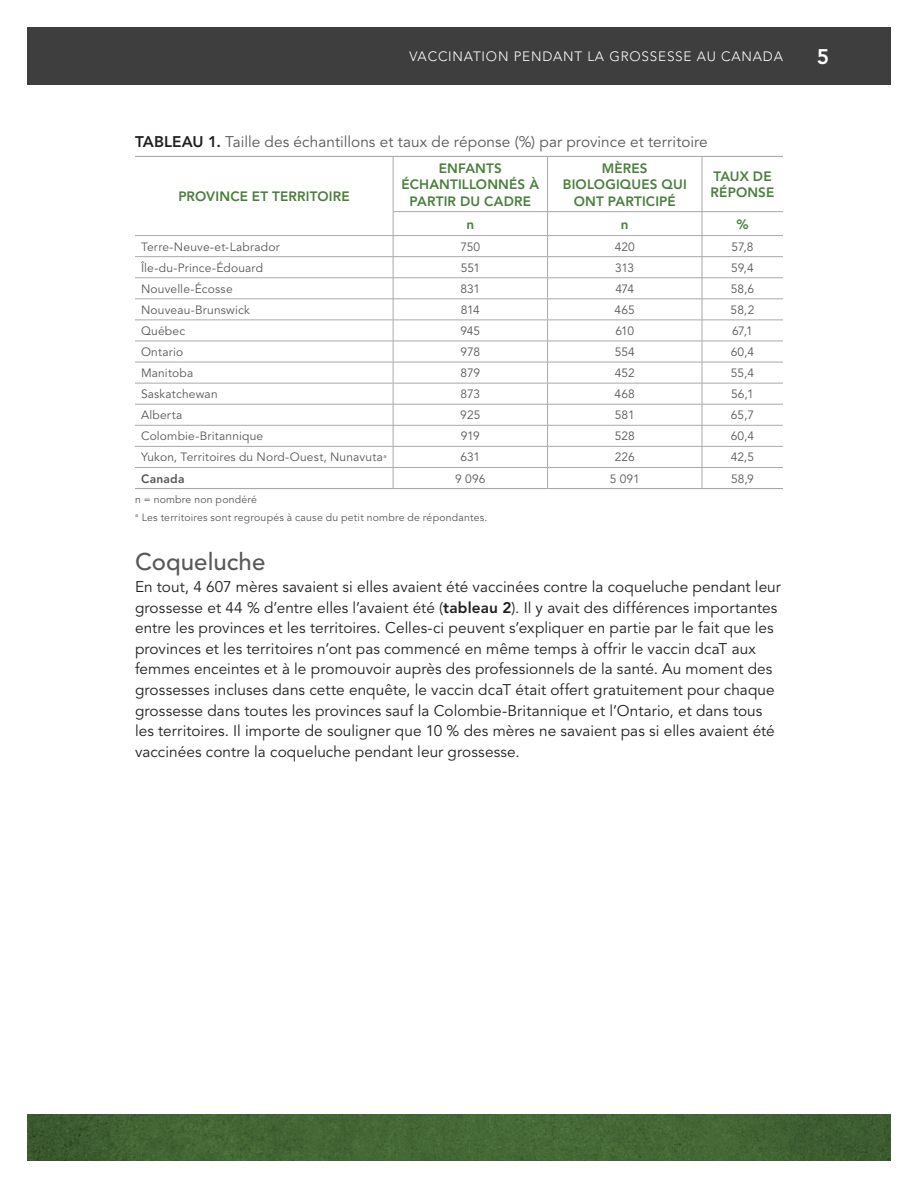
<style>
.page{position:relative;width:918px;height:1188px;background:#fff}
.page>*{position:absolute;margin:0;border:0;box-sizing:border-box;transform-origin:0 0}
.Heading_2_-_Lowercas{font:500 24px "Avenir LT Std";letter-spacing:.005em;color:#57585a}
.t1{font:800 21px "Avenir LT Std";color:#fff}
.Body{font:15.3px/20.7px "Avenir LT Std";letter-spacing:.005em;color:#231f20}
.Table_Title{font:15.3px "Avenir LT Std";color:#57585a}
.Header_Row{font:800 13.5px/16.5px "Avenir LT Std";letter-spacing:.01em;color:#49803b;text-align:center}
.t2{font:300 13.5px "Avenir LT Std";letter-spacing:.06em;color:#fff}
.Main_Body{font:12px "Avenir LT Std";letter-spacing:.015em;color:#57585a}
.Main_Body-2{font:800 12px "Avenir LT Std";letter-spacing:.02em;color:#57585a}
.Source_Last{font:10.5px "Avenir LT Std";letter-spacing:.02em;color:#57585a}
.Source{font:10.5px "Avenir LT Std";letter-spacing:.02em;color:#57585a}
.s1{font-weight:800;color:#231f20}
.s2{font-weight:800}
</style>
<div class="page">
<svg style="left:27px;top:1115px;width:864px;height:46px;background:#426433"></svg>
<div style="left:783px;top:27px;width:108px;height:57px;background:#3e3e3f"></div>
<div style="left:27px;top:27px;width:756px;height:57px;background:#3e3e3f"></div>
<hr style="left:135px;top:156px;width:258px;height:1px;background:#a8a9ad">
<hr style="left:393px;top:156px;width:155px;height:1px;background:#a8a9ad">
<hr style="left:548px;top:156px;width:154px;height:1px;background:#a8a9ad">
<hr style="left:702px;top:156px;width:81px;height:1px;background:#a8a9ad">
<hr style="left:393px;top:157px;width:1px;height:54px;background:#a8a9ad">
<hr style="left:547px;top:157px;width:1px;height:54px;background:#a8a9ad">
<hr style="left:702px;top:157px;width:1px;height:54px;background:#a8a9ad">
<hr style="left:393px;top:211px;width:155px;height:1px;background:#a8a9ad">
<hr style="left:548px;top:211px;width:154px;height:1px;background:#a8a9ad">
<hr style="left:702px;top:211px;width:81px;height:1px;background:#a8a9ad">
<hr style="left:135px;top:277px;width:258px;height:1px;background:#a8a9ad">
<hr style="left:393px;top:277px;width:155px;height:1px;background:#a8a9ad">
<hr style="left:548px;top:277px;width:154px;height:1px;background:#a8a9ad">
<hr style="left:702px;top:277px;width:81px;height:1px;background:#a8a9ad">
<hr style="left:135px;top:299px;width:258px;height:1px;background:#a8a9ad">
<hr style="left:393px;top:299px;width:155px;height:1px;background:#a8a9ad">
<hr style="left:548px;top:299px;width:154px;height:1px;background:#a8a9ad">
<hr style="left:702px;top:299px;width:81px;height:1px;background:#a8a9ad">
<hr style="left:135px;top:320px;width:258px;height:1px;background:#a8a9ad">
<hr style="left:393px;top:320px;width:155px;height:1px;background:#a8a9ad">
<hr style="left:548px;top:320px;width:154px;height:1px;background:#a8a9ad">
<hr style="left:702px;top:320px;width:81px;height:1px;background:#a8a9ad">
<hr style="left:135px;top:341px;width:258px;height:1px;background:#a8a9ad">
<hr style="left:393px;top:341px;width:155px;height:1px;background:#a8a9ad">
<hr style="left:548px;top:341px;width:154px;height:1px;background:#a8a9ad">
<hr style="left:702px;top:341px;width:81px;height:1px;background:#a8a9ad">
<hr style="left:135px;top:362px;width:258px;height:1px;background:#a8a9ad">
<hr style="left:393px;top:362px;width:155px;height:1px;background:#a8a9ad">
<hr style="left:548px;top:362px;width:154px;height:1px;background:#a8a9ad">
<hr style="left:702px;top:362px;width:81px;height:1px;background:#a8a9ad">
<hr style="left:135px;top:383px;width:258px;height:1px;background:#a8a9ad">
<hr style="left:393px;top:383px;width:155px;height:1px;background:#a8a9ad">
<hr style="left:548px;top:383px;width:154px;height:1px;background:#a8a9ad">
<hr style="left:702px;top:383px;width:81px;height:1px;background:#a8a9ad">
<hr style="left:135px;top:404px;width:258px;height:1px;background:#a8a9ad">
<hr style="left:393px;top:404px;width:155px;height:1px;background:#a8a9ad">
<hr style="left:548px;top:404px;width:154px;height:1px;background:#a8a9ad">
<hr style="left:702px;top:404px;width:81px;height:1px;background:#a8a9ad">
<hr style="left:135px;top:425px;width:258px;height:1px;background:#a8a9ad">
<hr style="left:393px;top:425px;width:155px;height:1px;background:#a8a9ad">
<hr style="left:548px;top:425px;width:154px;height:1px;background:#a8a9ad">
<hr style="left:702px;top:425px;width:81px;height:1px;background:#a8a9ad">
<hr style="left:135px;top:446px;width:258px;height:1px;background:#a8a9ad">
<hr style="left:393px;top:446px;width:155px;height:1px;background:#a8a9ad">
<hr style="left:548px;top:446px;width:154px;height:1px;background:#a8a9ad">
<hr style="left:702px;top:446px;width:81px;height:1px;background:#a8a9ad">
<hr style="left:135px;top:467px;width:258px;height:1px;background:#a8a9ad">
<hr style="left:393px;top:467px;width:155px;height:1px;background:#a8a9ad">
<hr style="left:548px;top:467px;width:154px;height:1px;background:#a8a9ad">
<hr style="left:702px;top:467px;width:81px;height:1px;background:#a8a9ad">
<hr style="left:135px;top:235px;width:258px;height:1px;background:#a8a9ad">
<hr style="left:393px;top:235px;width:155px;height:1px;background:#a8a9ad">
<svg style="left:393px;top:212px;width:1px;height:276px"></svg>
<hr style="left:548px;top:235px;width:154px;height:1px;background:#a8a9ad">
<svg style="left:547px;top:212px;width:1px;height:276px"></svg>
<hr style="left:702px;top:235px;width:81px;height:1px;background:#a8a9ad">
<svg style="left:702px;top:212px;width:1px;height:276px"></svg>
<hr style="left:135px;top:256px;width:258px;height:1px;background:#a8a9ad">
<hr style="left:393px;top:256px;width:155px;height:1px;background:#a8a9ad">
<hr style="left:548px;top:256px;width:154px;height:1px;background:#a8a9ad">
<hr style="left:702px;top:256px;width:81px;height:1px;background:#a8a9ad">
<hr style="left:135px;top:488px;width:258px;height:1px;background:#a8a9ad">
<hr style="left:393px;top:488px;width:155px;height:1px;background:#a8a9ad">
<hr style="left:548px;top:488px;width:154px;height:1px;background:#a8a9ad">
<hr style="left:702px;top:488px;width:81px;height:1px;background:#a8a9ad">
<p class="t2" style="left:410px;top:48px;width:375px">VACCINATION PENDANT LA GROSSESSE AU CANADA</p>
<h2 class="t1" style="left:817px;top:44px;width:14px">5</h2>
<p class="Table_Title" style="left:135px;top:133px;width:574px"><span class="s1">TABLEAU 1.</span> Taille des échantillons et taux de réponse (%) par province et territoire</p>
<p class="Header_Row" style="left:178px;top:188px;width:173px">PROVINCE ET TERRITOIRE</p>
<p class="Header_Row" style="left:402px;top:160px;width:139px">ENFANTS<br>ÉCHANTILLONNÉS À<br>PARTIR DU CADRE</p>
<p class="Header_Row" style="left:563px;top:160px;width:125px">MÈRES<br>BIOLOGIQUES QUI<br>ONT PARTICIPÉ</p>
<p class="Header_Row" style="left:711px;top:168px;width:65px;text-align:left">TAUX DE<br>RÉPONSE</p>
<p class="Header_Row" style="left:466px;top:216px;width:9px">n</p>
<p class="Header_Row" style="left:621px;top:216px;width:9px">n</p>
<p class="Header_Row" style="left:736px;top:216px;width:14px">%</p>
<p class="Main_Body" style="left:141px;top:240px;width:140px">Terre-Neuve-et-Labrador</p>
<p class="Main_Body" style="left:460px;top:240px;width:21px">750</p>
<p class="Main_Body" style="left:615px;top:240px;width:22px">420</p>
<p class="Main_Body" style="left:731px;top:240px;width:24px">57,8</p>
<p class="Main_Body" style="left:141px;top:261px;width:124px">Île-du-Prince-Édouard</p>
<p class="Main_Body" style="left:461px;top:261px;width:21px">551</p>
<p class="Main_Body" style="left:615px;top:261px;width:21px">313</p>
<p class="Main_Body" style="left:731px;top:261px;width:24px">59,4</p>
<p class="Main_Body" style="left:141px;top:282px;width:93px">Nouvelle-Écosse</p>
<p class="Main_Body" style="left:460px;top:282px;width:21px">831</p>
<p class="Main_Body" style="left:615px;top:282px;width:20px">474</p>
<p class="Main_Body" style="left:731px;top:282px;width:25px">58,6</p>
<p class="Main_Body" style="left:141px;top:303px;width:110px">Nouveau-Brunswick</p>
<p class="Main_Body" style="left:461px;top:303px;width:21px">814</p>
<p class="Main_Body" style="left:615px;top:303px;width:22px">465</p>
<p class="Main_Body" style="left:731px;top:303px;width:25px">58,2</p>
<p class="Main_Body" style="left:141px;top:324px;width:46px">Québec</p>
<p class="Main_Body" style="left:460px;top:324px;width:21px">945</p>
<p class="Main_Body" style="left:615px;top:324px;width:20px">610</p>
<p class="Main_Body" style="left:732px;top:324px;width:22px">67,1</p>
<p class="Main_Body" style="left:141px;top:345px;width:44px">Ontario</p>
<p class="Main_Body" style="left:460px;top:345px;width:21px">978</p>
<p class="Main_Body" style="left:615px;top:345px;width:22px">554</p>
<p class="Main_Body" style="left:731px;top:345px;width:25px">60,4</p>
<p class="Main_Body" style="left:141px;top:366px;width:54px">Manitoba</p>
<p class="Main_Body" style="left:460px;top:366px;width:21px">879</p>
<p class="Main_Body" style="left:615px;top:366px;width:22px">452</p>
<p class="Main_Body" style="left:731px;top:366px;width:25px">55,4</p>
<p class="Main_Body" style="left:141px;top:387px;width:78px">Saskatchewan</p>
<p class="Main_Body" style="left:460px;top:387px;width:21px">873</p>
<p class="Main_Body" style="left:615px;top:387px;width:22px">468</p>
<p class="Main_Body" style="left:731px;top:387px;width:24px">56,1</p>
<p class="Main_Body" style="left:141px;top:408px;width:43px">Alberta</p>
<p class="Main_Body" style="left:460px;top:408px;width:22px">925</p>
<p class="Main_Body" style="left:615px;top:408px;width:21px">581</p>
<p class="Main_Body" style="left:731px;top:408px;width:25px">65,7</p>
<p class="Main_Body" style="left:141px;top:429px;width:124px">Colombie-Britannique</p>
<p class="Main_Body" style="left:461px;top:429px;width:21px">919</p>
<p class="Main_Body" style="left:615px;top:429px;width:21px">528</p>
<p class="Main_Body" style="left:731px;top:429px;width:25px">60,4</p>
<p class="Main_Body" style="left:141px;top:450px;width:247px">Yukon, Territoires du Nord-Ouest, Nunavuta<sup>a</sup></p>
<p class="Main_Body" style="left:460px;top:450px;width:21px">631</p>
<p class="Main_Body" style="left:615px;top:450px;width:22px">226</p>
<p class="Main_Body" style="left:731px;top:450px;width:25px">42,5</p>
<p class="Main_Body-2" style="left:141px;top:471px;width:45px">Canada</p>
<p class="Main_Body" style="left:455px;top:472px;width:32px">9 096</p>
<p class="Main_Body" style="left:610px;top:472px;width:32px">5 091</p>
<p class="Main_Body" style="left:731px;top:472px;width:24px">58,9</p>
<p class="Source" style="left:135px;top:494px;width:124px">n = nombre non pondéré</p>
<p class="Source_Last" style="left:135px;top:511px;width:354px"><sup>a</sup> Les territoires sont regroupés à cause du petit nombre de répondantes.</p>
<h2 class="Heading_2_-_Lowercas" style="left:135px;top:547px;width:132px">Coqueluche</h2>
<p class="Body" style="left:135px;top:577px;width:648px">En tout, 4 607 mères savaient si elles avaient été vaccinées contre la coqueluche pendant leur grossesse et 44 % d’entre elles l’avaient été (<span class="s2">tableau 2</span>). Il y avait des différences importantes entre les provinces et les territoires. Celles-ci peuvent s’expliquer en partie par le fait que les provinces et les territoires n’ont pas commencé en même temps à offrir le vaccin dcaT aux femmes enceintes et à le promouvoir auprès des professionnels de la santé. Au moment des grossesses incluses dans cette enquête, le vaccin dcaT était offert gratuitement pour chaque grossesse dans toutes les provinces sauf la Colombie-Britannique et l’Ontario, et dans tous les territoires. Il importe de souligner que 10 % des mères ne savaient pas si elles avaient été vaccinées contre la coqueluche pendant leur grossesse.</p>
</div>
